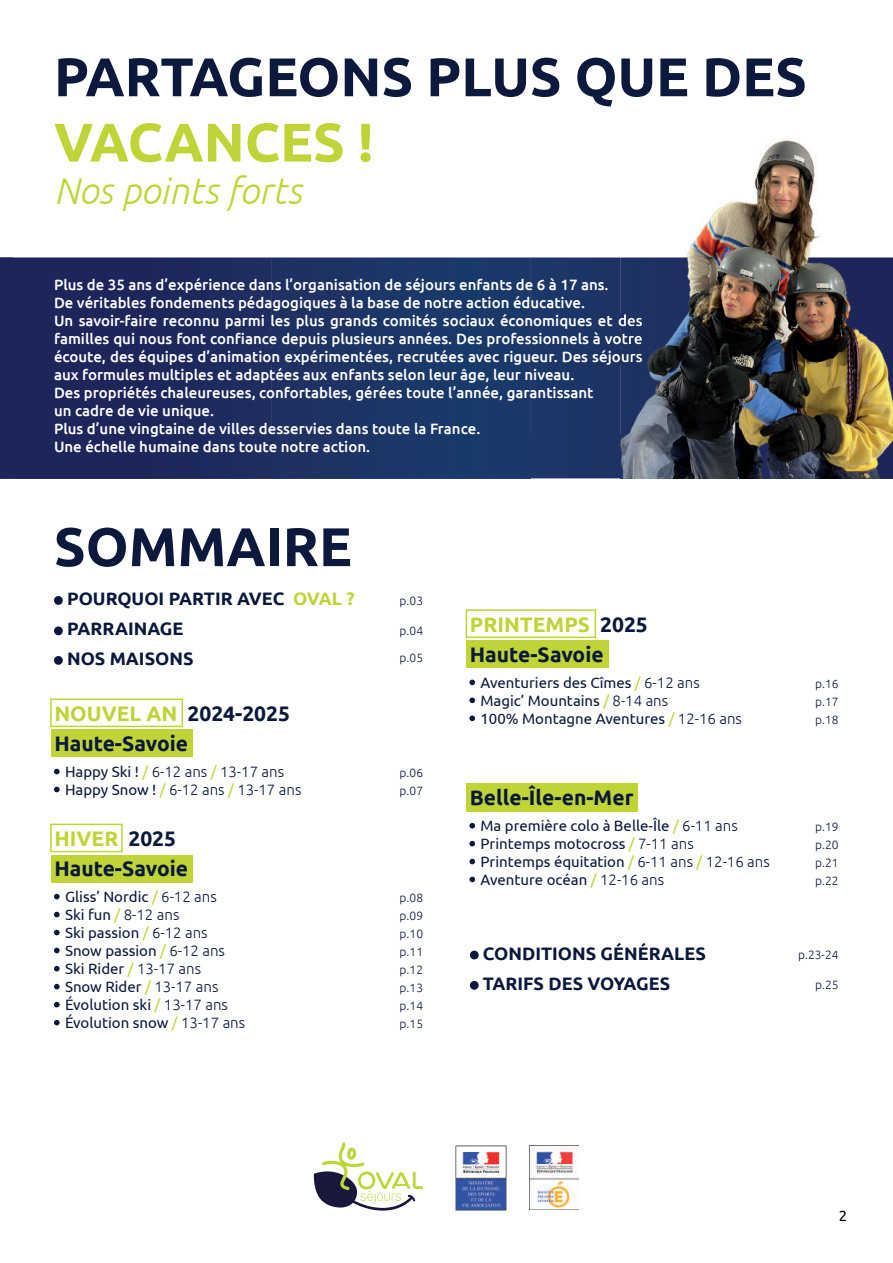
<style>
.page{position:relative;width:893px;height:1263px;background:#fff}
.page>*{position:absolute;margin:0;border:0;box-sizing:border-box;transform-origin:0 0}
.t1{font:700 54.45px "Ubuntu";color:#0c193d}
.t2{font:700 54.45px "Ubuntu";color:#c0d437}
.t3{font:italic 300 37.05px "Ubuntu";color:#c0d437}
.t4{font:700 21px "Ubuntu";color:#0a183c}
.t5{font:700 21px "Ubuntu";color:#c0d437}
.t6{font:700 18px "Ubuntu";color:#0a183c}
.t7{font:500 15px/18px "Ubuntu";color:#fff}
.t8{font:15px/18px "Ubuntu";color:#0a183c}
.t9{font:300 15px/18px "Ubuntu";color:#0a183c}
.t10{font:15px "Ubuntu";color:#000001}
.t11{font:300 12px/18px "Ubuntu";color:#0a183c;text-align:justify}
.s1{color:#c0d437}
.s2{font-weight:400}
.s3{font-weight:400;color:#c0d437}
.s4{color:#0a183c}
.s5{font-weight:300}
</style>
<div class="page">
<img style="left:0;top:257px;width:621px;height:221px">
<img style="left:634px;top:478px;width:259px;height:1px">
<img style="left:55px;top:314px;width:566px;height:15px">
<img style="left:55px;top:332px;width:566px;height:15px">
<img style="left:55px;top:350px;width:566px;height:15px">
<div style="left:50px;top:698px;width:133px;height:29px;border:2px solid #c0d437"></div>
<div style="left:50px;top:824px;width:73px;height:28px;border:2px solid #c0d437"></div>
<div style="left:466px;top:609px;width:130px;height:29px;border:2px solid #c0d437"></div>
<div style="left:51px;top:730px;width:141px;height:27px;background:#c0d437"></div>
<div style="left:51px;top:855px;width:141px;height:27px;background:#c0d437"></div>
<div style="left:466px;top:641px;width:143px;height:27px;background:#c0d437"></div>
<div style="left:466px;top:783px;width:172px;height:28px;background:#c0d437"></div>
<div style="left:54px;top:596px;width:9px;height:9px;background:#0a183c;border-radius:50%"></div>
<div style="left:54px;top:656px;width:9px;height:9px;background:#0a183c;border-radius:50%"></div>
<div style="left:470px;top:951px;width:9px;height:8px;background:#0a183c;border-radius:50%"></div>
<div style="left:470px;top:981px;width:9px;height:9px;background:#0a183c;border-radius:50%"></div>
<div style="left:54px;top:626px;width:9px;height:9px;background:#0a183c;border-radius:50%"></div>
<svg style="left:54px;top:769px;width:6px;height:5px"></svg>
<svg style="left:54px;top:787px;width:6px;height:5px"></svg>
<svg style="left:54px;top:894px;width:6px;height:5px"></svg>
<svg style="left:469px;top:680px;width:6px;height:5px"></svg>
<svg style="left:469px;top:823px;width:6px;height:5px"></svg>
<svg style="left:54px;top:966px;width:6px;height:5px"></svg>
<svg style="left:54px;top:930px;width:6px;height:5px"></svg>
<svg style="left:469px;top:715px;width:6px;height:6px"></svg>
<svg style="left:54px;top:1002px;width:6px;height:5px"></svg>
<svg style="left:54px;top:1020px;width:6px;height:5px"></svg>
<svg style="left:54px;top:912px;width:6px;height:5px"></svg>
<svg style="left:469px;top:697px;width:6px;height:6px"></svg>
<svg style="left:469px;top:841px;width:6px;height:5px"></svg>
<svg style="left:469px;top:859px;width:6px;height:5px"></svg>
<svg style="left:469px;top:877px;width:6px;height:5px"></svg>
<svg style="left:54px;top:984px;width:6px;height:5px"></svg>
<svg style="left:54px;top:948px;width:6px;height:5px"></svg>
<img style="left:455px;top:1145px;width:52px;height:66px">
<img style="left:529px;top:1146px;width:50px;height:63px">
<svg style="left:314px;top:1142px;width:109px;height:68px"></svg>
<img style="left:621px;top:138px;width:272px;height:340px">
<img style="left:621px;top:314px;width:21px;height:15px">
<img style="left:621px;top:332px;width:21px;height:15px">
<img style="left:621px;top:350px;width:21px;height:15px">
<h1 class="t1" style="left:54px;top:44px;width:754px">PARTAGEONS PLUS QUE DES</h1>
<h1 class="t2" style="left:54px;top:109px;width:321px">VACANCES !</h1>
<h2 class="t3" style="left:54px;top:169px;width:249px">Nos points forts</h2>
<p class="t7" style="left:54px;top:275px;width:590px">Plus de 35 ans d’expérience dans l’organisation de séjours enfants de 6 à 17 ans.<br>De véritables fondements pédagogiques à la base de notre action éducative.<br>Un savoir-faire reconnu parmi les plus grands comités sociaux économiques et des familles qui nous font confiance depuis plusieurs années. Des professionnels à votre écoute, des équipes d’animation expérimentées, recrutées avec rigueur. Des séjours aux formules multiples et adaptées aux enfants selon leur âge, leur niveau.<br>Des propriétés chaleureuses, confortables, gérées toute l’année, garantissant<br>un cadre de vie unique.<br>Plus d’une vingtaine de villes desservies dans toute la France.<br>Une échelle humaine dans toute notre action.</p>
<h1 class="t1" style="left:54px;top:514px;width:299px">SOMMAIRE</h1>
<p class="t6" style="left:67px;top:587px;width:289px">POURQUOI PARTIR AVEC <span class="s1">OVAL ?</span></p>
<p class="t6" style="left:67px;top:618px;width:118px">PARRAINAGE</p>
<p class="t6" style="left:67px;top:647px;width:128px">NOS MAISONS</p>
<h3 class="t4" style="left:54px;top:701px;width:237px"><span class="s1">NOUVEL AN</span> 2024-2025</h3>
<h3 class="t4" style="left:54px;top:730px;width:135px">Haute-Savoie</h3>
<p class="t9" style="left:65px;top:762px;width:238px"><span class="s2">Happy Ski !</span> <span class="s3">/</span> 6-12 ans <span class="s3">/</span> 13-17 ans<br><span class="s2">Happy Snow !</span> <span class="s3">/</span> 6-12 ans <span class="s3">/</span> 13-17 ans</p>
<h3 class="t5" style="left:54px;top:826px;width:123px">HIVER <span class="s4">2025</span></h3>
<h3 class="t4" style="left:54px;top:856px;width:135px">Haute-Savoie</h3>
<p class="t8" style="left:65px;top:887px;width:182px">Gliss’ Nordic <span class="s1">/</span> <span class="s5">6-12 ans<br></span>Ski fun <span class="s1">/</span> <span class="s5">8-12 ans<br></span>Ski passion <span class="s1">/</span> <span class="s5">6-12 ans<br></span>Snow passion <span class="s1">/</span> <span class="s5">6-12 ans<br></span>Ski Rider <span class="s1">/</span> <span class="s5">13-17 ans<br></span>Snow Rider <span class="s1">/</span> <span class="s5">13-17 ans<br></span>Évolution ski <span class="s1">/</span> <span class="s5">13-17 ans<br></span>Évolution snow <span class="s1">/</span> <span class="s5">13-17 ans</span></p>
<p class="t11" style="left:400px;top:592px;width:25px">p.03</p>
<p class="t11" style="left:400px;top:622px;width:25px">p.04</p>
<p class="t11" style="left:400px;top:648px;width:25px">p.05</p>
<p class="t11" style="left:400px;top:763px;width:25px">p.06</p>
<p class="t11" style="left:400px;top:781px;width:25px">p.07</p>
<p class="t11" style="left:400px;top:888px;width:25px">p.08 p.09 p.10 p.11 p.12 p.13 p.14 p.15</p>
<h3 class="t5" style="left:470px;top:612px;width:179px">PRINTEMPS <span class="s4">2025</span></h3>
<h3 class="t4" style="left:470px;top:641px;width:135px">Haute-Savoie</h3>
<p class="t8" style="left:480px;top:673px;width:263px">Aventuriers des Cîmes <span class="s1">/</span> <span class="s5">6-12 ans<br></span>Magic’ Mountains <span class="s1">/</span> <span class="s5">8-14 ans<br></span>100% Montagne Aventures <span class="s1">/</span> <span class="s5">12-16 ans</span></p>
<h3 class="t4" style="left:470px;top:785px;width:165px">Belle-Île-en-Mer</h3>
<p class="t8" style="left:480px;top:816px;width:291px">Ma première colo à Belle-Île <span class="s1">/</span> <span class="s5">6-11 ans </span>Printemps motocross <span class="s1">/</span> <span class="s5">7-11 ans<br></span>Printemps équitation <span class="s1">/</span> <span class="s5">6-11 ans</span> <span class="s1">/</span> <span class="s5">12-16 ans </span>Aventure océan <span class="s1">/</span> <span class="s5">12-16 ans</span></p>
<p class="t6" style="left:483px;top:942px;width:224px">CONDITIONS GÉNÉRALES</p>
<p class="t6" style="left:483px;top:972px;width:189px">TARIFS DES VOYAGES</p>
<p class="t11" style="left:815px;top:674px;width:25px">p.16 p.17 p.18</p>
<p class="t11" style="left:815px;top:818px;width:25px">p.19 p.20 p.21 p.22</p>
<p class="t11" style="left:798px;top:946px;width:42px">p.23-24</p>
<p class="t11" style="left:815px;top:975px;width:25px">p.25</p>
<p class="t10" style="left:839px;top:1206px;width:10px">2</p>
</div>
